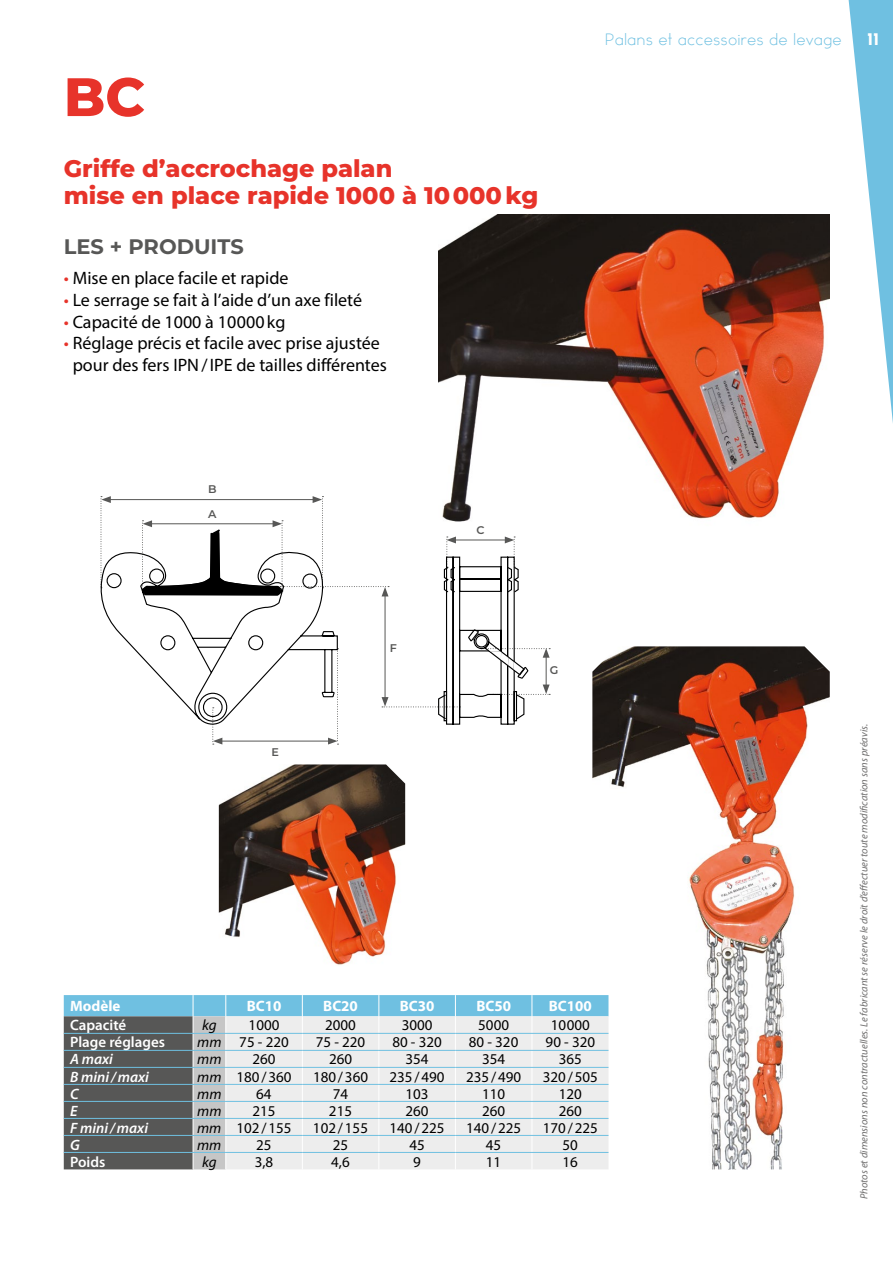
<style>
.page{position:relative;width:893px;height:1263px;background:#fff}
.page>*{position:absolute;margin:0;border:0;box-sizing:border-box;transform-origin:0 0}
.t1{font:800 54px "Montserrat";color:#e7332a}
.t2{font:800 24px/27px "Montserrat";color:#e7332a}
.t3{font:700 21px "Montserrat";color:#575756}
.t4{font:18px/21.6px "Myriad Pro";color:#000;text-align:center}
.t5{font:15px "Myriad Pro";color:#000}
.t6{font:italic 600 15px "Myriad Pro";color:#fff}
.t7{font:300 15px "TYPOGRAPHPRO";color:#6fc0e1}
.t8{font:700 15px "Myriad Pro";color:#fff}
.t9{font:600 15px "Myriad Pro";color:#fff}
.t10{font:italic 15px "Myriad Pro";color:#000}
.t11{font:800 15px "TYPOGRAPHPRO";color:#fff}
.t12{font:600 11.1px/24.2px "Montserrat";color:#575756}
.t13{font:italic 10.5px "Myriad Pro";color:#706f6f}
.s1{color:#e7332a}
.s2{font-style:italic}
</style>
<div class="page">
<svg style="left:848px;top:0;width:45px;height:423px"></svg>
<img style="left:439px;top:214px;width:391px;height:305px">
<img style="left:592px;top:646px;width:238px;height:523px">
<svg style="left:64px;top:995px;width:544px;height:174px;background:#bbc6ca"></svg>
<hr style="left:64px;top:1033px;width:129px;height:1px;background:#6fc0e1">
<hr style="left:193px;top:1033px;width:33px;height:1px;background:#6fc0e1">
<hr style="left:226px;top:1033px;width:76px;height:1px;background:#6fc0e1">
<hr style="left:302px;top:1033px;width:77px;height:1px;background:#6fc0e1">
<hr style="left:379px;top:1033px;width:76px;height:1px;background:#6fc0e1">
<hr style="left:455px;top:1033px;width:77px;height:1px;background:#6fc0e1">
<hr style="left:532px;top:1033px;width:76px;height:1px;background:#6fc0e1">
<hr style="left:64px;top:1050px;width:129px;height:1px;background:#6fc0e1">
<hr style="left:193px;top:1050px;width:33px;height:1px;background:#6fc0e1">
<hr style="left:226px;top:1050px;width:76px;height:1px;background:#6fc0e1">
<hr style="left:302px;top:1050px;width:77px;height:1px;background:#6fc0e1">
<hr style="left:379px;top:1050px;width:76px;height:1px;background:#6fc0e1">
<hr style="left:455px;top:1050px;width:77px;height:1px;background:#6fc0e1">
<hr style="left:532px;top:1050px;width:76px;height:1px;background:#6fc0e1">
<hr style="left:64px;top:1067px;width:129px;height:1px;background:#6fc0e1">
<hr style="left:193px;top:1067px;width:33px;height:1px;background:#6fc0e1">
<hr style="left:226px;top:1067px;width:76px;height:1px;background:#6fc0e1">
<hr style="left:302px;top:1067px;width:77px;height:1px;background:#6fc0e1">
<hr style="left:379px;top:1067px;width:76px;height:1px;background:#6fc0e1">
<hr style="left:455px;top:1067px;width:77px;height:1px;background:#6fc0e1">
<hr style="left:532px;top:1067px;width:76px;height:1px;background:#6fc0e1">
<hr style="left:64px;top:1084px;width:129px;height:1px;background:#6fc0e1">
<hr style="left:193px;top:1084px;width:33px;height:1px;background:#6fc0e1">
<hr style="left:226px;top:1084px;width:76px;height:1px;background:#6fc0e1">
<hr style="left:302px;top:1084px;width:77px;height:1px;background:#6fc0e1">
<hr style="left:379px;top:1084px;width:76px;height:1px;background:#6fc0e1">
<hr style="left:455px;top:1084px;width:77px;height:1px;background:#6fc0e1">
<hr style="left:532px;top:1084px;width:76px;height:1px;background:#6fc0e1">
<hr style="left:64px;top:1101px;width:129px;height:1px;background:#6fc0e1">
<hr style="left:193px;top:1101px;width:33px;height:1px;background:#6fc0e1">
<hr style="left:226px;top:1101px;width:76px;height:1px;background:#6fc0e1">
<hr style="left:302px;top:1101px;width:77px;height:1px;background:#6fc0e1">
<hr style="left:379px;top:1101px;width:76px;height:1px;background:#6fc0e1">
<hr style="left:455px;top:1101px;width:77px;height:1px;background:#6fc0e1">
<hr style="left:532px;top:1101px;width:76px;height:1px;background:#6fc0e1">
<hr style="left:64px;top:1118px;width:129px;height:1px;background:#6fc0e1">
<hr style="left:193px;top:1118px;width:33px;height:1px;background:#6fc0e1">
<hr style="left:226px;top:1118px;width:76px;height:1px;background:#6fc0e1">
<hr style="left:302px;top:1118px;width:77px;height:1px;background:#6fc0e1">
<hr style="left:379px;top:1118px;width:76px;height:1px;background:#6fc0e1">
<hr style="left:455px;top:1118px;width:77px;height:1px;background:#6fc0e1">
<hr style="left:532px;top:1118px;width:76px;height:1px;background:#6fc0e1">
<hr style="left:64px;top:1135px;width:129px;height:1px;background:#6fc0e1">
<hr style="left:193px;top:1135px;width:33px;height:1px;background:#6fc0e1">
<hr style="left:226px;top:1135px;width:76px;height:1px;background:#6fc0e1">
<hr style="left:302px;top:1135px;width:77px;height:1px;background:#6fc0e1">
<hr style="left:379px;top:1135px;width:76px;height:1px;background:#6fc0e1">
<hr style="left:455px;top:1135px;width:77px;height:1px;background:#6fc0e1">
<hr style="left:532px;top:1135px;width:76px;height:1px;background:#6fc0e1">
<hr style="left:64px;top:1152px;width:129px;height:1px;background:#6fc0e1">
<hr style="left:193px;top:1152px;width:33px;height:1px;background:#6fc0e1">
<hr style="left:226px;top:1152px;width:76px;height:1px;background:#6fc0e1">
<hr style="left:302px;top:1152px;width:77px;height:1px;background:#6fc0e1">
<hr style="left:379px;top:1152px;width:76px;height:1px;background:#6fc0e1">
<hr style="left:455px;top:1152px;width:77px;height:1px;background:#6fc0e1">
<hr style="left:532px;top:1152px;width:76px;height:1px;background:#6fc0e1">
<svg style="left:100px;top:532px;width:41px;height:125px"></svg>
<hr style="left:108px;top:499px;width:207px;height:1px;background:#575756">
<svg style="left:101px;top:496px;width:10px;height:92px"></svg>
<svg style="left:141px;top:496px;width:409px;height:249px"></svg>
<img style="left:219px;top:764px;width:186px;height:201px">
<h1 class="t1" style="left:64px;top:57px;width:83px">BC</h1>
<h2 class="t2" style="left:64px;top:154px;width:476px">Griffe d’accrochage palan<br>mise en place rapide 1000 à 10 000 kg</h2>
<h3 class="t3" style="left:64px;top:232px;width:182px">LES + PRODUITS</h3>
<p class="t4" style="left:64px;top:267px;width:226px"><span class="s1">•</span> Mise en place facile et rapide</p>
<p class="t4" style="left:64px;top:289px;width:300px"><span class="s1">•</span> Le serrage se fait à l’aide d’un axe fileté</p>
<p class="t4" style="left:64px;top:310px;width:223px"><span class="s1">•</span> Capacité de 1000 à 10000kg</p>
<p class="t4" style="left:64px;top:332px;width:325px"><span class="s1">•</span> Réglage précis et facile avec prise ajustée pour des fers IPN/IPE de tailles différentes</p>
<p class="t7" style="left:605px;top:30px;width:239px">Palans et accessoires de levage</p>
<p class="t11" style="left:867px;top:28px;width:13px">11</p>
<p class="t12" style="left:208px;top:477px;width:10px">B<br>A</p>
<p class="t12" style="left:271px;top:740px;width:9px">E</p>
<p class="t12" style="left:390px;top:635px;width:9px">F</p>
<p class="t12" style="left:476px;top:517px;width:10px">C</p>
<p class="t12" style="left:550px;top:657px;width:10px">G</p>
<p class="t8" style="left:70px;top:996px;width:52px">Modèle</p>
<p class="t8" style="left:247px;top:996px;width:36px">BC10</p>
<p class="t8" style="left:323px;top:996px;width:36px">BC20</p>
<p class="t8" style="left:400px;top:996px;width:36px">BC30</p>
<p class="t8" style="left:476px;top:996px;width:36px">BC50</p>
<p class="t8" style="left:549px;top:996px;width:44px">BC100</p>
<p class="t9" style="left:70px;top:1016px;width:58px">Capacité</p>
<p class="t10" style="left:202px;top:1016px;width:16px">kg</p>
<p class="t5" style="left:249px;top:1016px;width:32px">1000</p>
<p class="t5" style="left:325px;top:1016px;width:32px">2000</p>
<p class="t5" style="left:402px;top:1016px;width:32px">3000</p>
<p class="t5" style="left:478px;top:1016px;width:32px">5000</p>
<p class="t5" style="left:551px;top:1016px;width:41px">10000</p>
<p class="t9" style="left:70px;top:1033px;width:96px">Plage réglages</p>
<p class="t5" style="left:197px;top:1033px;width:93px"><span class="s2">mm</span> 75 - 220</p>
<p class="t5" style="left:316px;top:1033px;width:51px">75 - 220</p>
<p class="t5" style="left:392px;top:1033px;width:51px">80 - 320</p>
<p class="t5" style="left:469px;top:1033px;width:51px">80 - 320</p>
<p class="t5" style="left:546px;top:1033px;width:51px">90 - 320</p>
<p class="t6" style="left:70px;top:1050px;width:44px">A maxi</p>
<p class="t10" style="left:197px;top:1050px;width:26px">mm</p>
<p class="t5" style="left:252px;top:1050px;width:25px">260</p>
<p class="t5" style="left:329px;top:1050px;width:25px">260</p>
<p class="t5" style="left:406px;top:1050px;width:25px">354</p>
<p class="t5" style="left:482px;top:1050px;width:25px">354</p>
<p class="t5" style="left:559px;top:1050px;width:25px">365</p>
<p class="t6" style="left:70px;top:1067px;width:80px">B mini/maxi</p>
<p class="t5" style="left:197px;top:1067px;width:96px"><span class="s2">mm</span> 180/360</p>
<p class="t5" style="left:313px;top:1067px;width:57px">180/360</p>
<p class="t5" style="left:390px;top:1067px;width:57px">235/490</p>
<p class="t5" style="left:466px;top:1067px;width:57px">235/490</p>
<p class="t5" style="left:543px;top:1067px;width:57px">320/505</p>
<p class="t6" style="left:70px;top:1084px;width:10px">C</p>
<p class="t10" style="left:197px;top:1084px;width:26px">mm</p>
<p class="t5" style="left:256px;top:1084px;width:17px">64</p>
<p class="t5" style="left:333px;top:1084px;width:17px">74</p>
<p class="t5" style="left:405px;top:1084px;width:25px">103</p>
<p class="t5" style="left:482px;top:1084px;width:25px">110</p>
<p class="t5" style="left:559px;top:1084px;width:25px">120</p>
<p class="t6" style="left:70px;top:1101px;width:9px">E</p>
<p class="t10" style="left:197px;top:1101px;width:26px">mm</p>
<p class="t5" style="left:252px;top:1101px;width:25px">215</p>
<p class="t5" style="left:329px;top:1101px;width:25px">215</p>
<p class="t5" style="left:405px;top:1101px;width:25px">260</p>
<p class="t5" style="left:482px;top:1101px;width:25px">260</p>
<p class="t5" style="left:559px;top:1101px;width:25px">260</p>
<p class="t6" style="left:70px;top:1118px;width:80px">F mini/maxi</p>
<p class="t5" style="left:197px;top:1118px;width:96px"><span class="s2">mm</span> 102/155</p>
<p class="t5" style="left:313px;top:1118px;width:57px">102/155</p>
<p class="t5" style="left:389px;top:1118px;width:57px">140/225</p>
<p class="t5" style="left:466px;top:1118px;width:57px">140/225</p>
<p class="t5" style="left:543px;top:1118px;width:57px">170/225</p>
<p class="t6" style="left:70px;top:1135px;width:11px">G</p>
<p class="t10" style="left:197px;top:1135px;width:26px">mm</p>
<p class="t5" style="left:256px;top:1135px;width:17px">25</p>
<p class="t5" style="left:333px;top:1135px;width:17px">25</p>
<p class="t5" style="left:409px;top:1135px;width:17px">45</p>
<p class="t5" style="left:486px;top:1135px;width:17px">45</p>
<p class="t5" style="left:563px;top:1135px;width:17px">50</p>
<p class="t9" style="left:70px;top:1152px;width:37px">Poids</p>
<p class="t10" style="left:202px;top:1152px;width:16px">kg</p>
<p class="t5" style="left:255px;top:1152px;width:20px">3,8</p>
<p class="t5" style="left:331px;top:1152px;width:20px">4,6</p>
<p class="t5" style="left:413px;top:1152px;width:9px">9</p>
<p class="t5" style="left:486px;top:1152px;width:17px">11</p>
<p class="t5" style="left:563px;top:1152px;width:17px">16</p>
<p class="t13" style="left:857px;top:1199px;width:477px;rotate:-90deg">Photos et dimensions non contractuelles. Le fabricant se réserve le droit d’effectuer toute modification sans préavis.</p>
</div>
